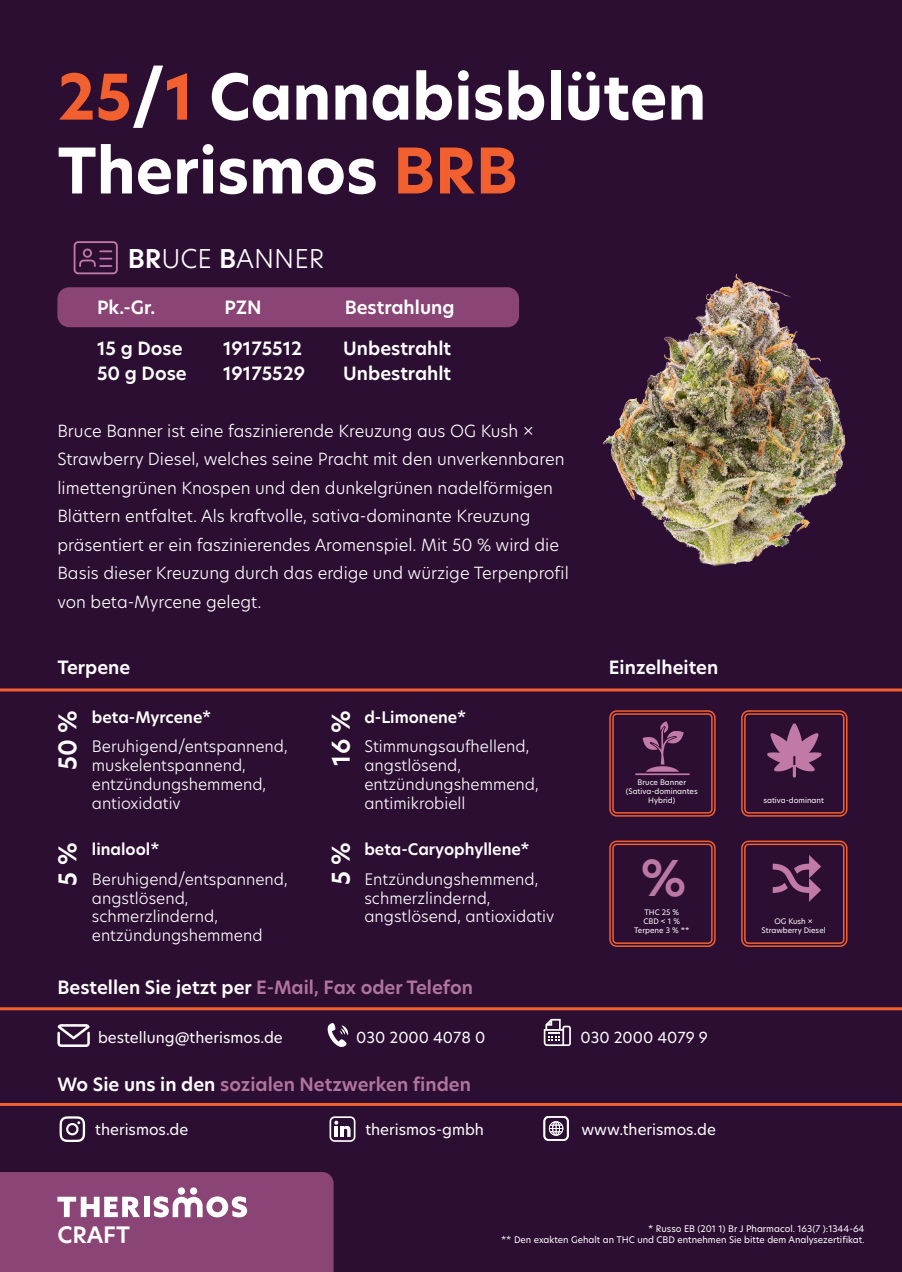
<style>
.page{position:relative;width:902px;height:1272px;background:#fff}
.page>*{position:absolute;margin:0;border:0;box-sizing:border-box;transform-origin:0 0}
.t1{font:700 61.5px/73.8px "New Hero";color:#fff}
.t2{font:600 48.3px "New Hero";color:#ba78a5}
.t3{font:300 25.5px "New Hero";color:#fff}
.t4{font:600 24px "New Hero";color:#fff}
.t5{font:600 22.2px "New Hero";color:#fff}
.t6{font:600 18px "New Hero";color:#fff}
.t7{font:600 18px "New Hero";color:#b1759f}
.t8{font:300 16.5px/28.5px "New Hero";color:#fff}
.t9{font:300 15.6px/18.8px "New Hero";color:#fff}
.t10{font:600 15.6px "New Hero";color:#fff}
.t11{font:15px "New Hero";color:#fff}
.t12{font:9px "New Hero";color:#fff}
.t13{font:7.5px/9px "New Hero";color:#fff;text-align:center}
.s1{color:#f1602e}
.s2{font-weight:600}
.s3{color:#fff}
</style>
<div class="page">
<div style="left:0;top:0;width:901px;height:1271px;background:#2d0e33"></div>
<div style="left:57px;top:287px;width:462px;height:40px;background:#8b4476;border-radius:12px"></div>
<hr style="left:0;top:688px;width:901px;height:3px;background:#f1602e">
<div style="left:609px;top:840px;width:106px;height:106px;border:1px solid #f1602e;border-radius:7px"></div>
<div style="left:612px;top:843px;width:100px;height:100px;border:1px solid #f1602e;border-radius:4px"></div>
<div style="left:741px;top:710px;width:106px;height:106px;border:1px solid #f1602e;border-radius:7px"></div>
<div style="left:744px;top:713px;width:100px;height:100px;border:1px solid #f1602e;border-radius:4px"></div>
<div style="left:609px;top:710px;width:106px;height:106px;border:1px solid #f1602e;border-radius:7px"></div>
<div style="left:612px;top:713px;width:100px;height:100px;border:1px solid #f1602e;border-radius:4px"></div>
<div style="left:741px;top:840px;width:106px;height:106px;border:1px solid #f1602e;border-radius:7px"></div>
<div style="left:744px;top:843px;width:100px;height:100px;border:1px solid #f1602e;border-radius:4px"></div>
<hr style="left:0;top:1007px;width:901px;height:3px;background:#f1602e">
<hr style="left:0;top:1102px;width:901px;height:3px;background:#f1602e">
<svg style="left:0;top:1172px;width:333px;height:99px;background:#92507f"></svg>
<svg style="left:767px;top:723px;width:54px;height:54px"></svg>
<svg style="left:635px;top:721px;width:54px;height:54px"></svg>
<svg style="left:772px;top:855px;width:49px;height:46px"></svg>
<svg style="left:57px;top:1024px;width:33px;height:22px"></svg>
<svg style="left:327px;top:1023px;width:21px;height:23px"></svg>
<svg style="left:543px;top:1018px;width:28px;height:27px"></svg>
<svg style="left:60px;top:1116px;width:25px;height:25px"></svg>
<svg style="left:329px;top:1116px;width:26px;height:25px"></svg>
<svg style="left:543px;top:1116px;width:25px;height:24px"></svg>
<img style="left:602px;top:273px;width:244px;height:294px">
<svg style="left:74px;top:241px;width:44px;height:33px"></svg>
<h1 class="t1" style="left:57px;top:60px;width:650px"><span class="s1">25</span>/<span class="s1">1</span> Cannabisblüten<br>Therismos <span class="s1">BRB</span></h1>
<h3 class="t3" style="left:128px;top:241px;width:198px"><span class="s2">BR</span>UCE <span class="s2">B</span>ANNER</h3>
<p class="t6" style="left:97px;top:295px;width:60px">Pk.-Gr.</p>
<p class="t6" style="left:225px;top:295px;width:38px">PZN</p>
<p class="t6" style="left:345px;top:295px;width:111px">Bestrahlung</p>
<p class="t6" style="left:97px;top:336px;width:87px">15 g Dose</p>
<p class="t6" style="left:223px;top:336px;width:80px">19175512</p>
<p class="t6" style="left:343px;top:336px;width:109px">Unbestrahlt</p>
<p class="t6" style="left:97px;top:361px;width:91px">50 g Dose</p>
<p class="t6" style="left:223px;top:361px;width:84px">19175529</p>
<p class="t6" style="left:343px;top:361px;width:109px">Unbestrahlt</p>
<p class="t8" style="left:57px;top:416px;width:513px">Bruce Banner ist eine faszinierende Kreuzung aus OG Kush × Strawberry Diesel, welches seine Pracht mit den unverkennbaren limettengrünen Knospen und den dunkelgrünen nadelförmigen Blättern entfaltet. Als kraftvolle, sativa-dominante Kreuzung präsentiert er ein faszinierendes Aromenspiel. Mit 50 % wird die Basis dieser Kreuzung durch das erdige und würzige Terpenprofil von beta-Myrcene gelegt.</p>
<p class="t6" style="left:57px;top:655px;width:74px">Terpene</p>
<p class="t6" style="left:609px;top:655px;width:111px">Einzelheiten</p>
<p class="t10" style="left:92px;top:706px;width:121px">beta-Myrcene*</p>
<p class="t9" style="left:92px;top:737px;width:197px">Beruhigend/entspannend, muskelentspannend, entzündungshemmend, antioxidativ</p>
<p class="t10" style="left:364px;top:706px;width:103px">d-Limonene*</p>
<p class="t9" style="left:364px;top:737px;width:176px">Stimmungsaufhellend, angstlösend, entzündungshemmend, antimikrobiell</p>
<h3 class="t4" style="left:51px;top:770px;width:61px;rotate:-90deg">50 %</h3>
<h3 class="t4" style="left:325px;top:765px;width:57px;rotate:-90deg">16 %</h3>
<p class="t13" style="left:626px;top:777px;width:73px">Bruce Banner (Sativa-dominantes<br>Hybrid)</p>
<p class="t10" style="left:92px;top:838px;width:69px">linalool*</p>
<p class="t9" style="left:92px;top:869px;width:197px">Beruhigend/entspannend, angstlösend, schmerzlindernd, entzündungshemmend</p>
<h3 class="t4" style="left:51px;top:885px;width:44px;rotate:-90deg">5 %</h3>
<h3 class="t4" style="left:325px;top:885px;width:44px;rotate:-90deg">5 %</h3>
<p class="t10" style="left:364px;top:838px;width:167px">beta-Caryophyllene*</p>
<p class="t9" style="left:364px;top:869px;width:191px">Entzündungshemmend, schmerzlindernd, angstlösend, antioxidativ</p>
<p class="t7" style="left:57px;top:975px;width:417px"><span class="s3">Bestellen Sie jetzt per</span> E-Mail, Fax oder Telefon</p>
<h2 class="t2" style="left:641px;top:845px;width:47px">%</h2>
<p class="t13" style="left:634px;top:908px;width:57px">THC 25 %<br>CBD &lt; 1 %<br>Terpene 3 % **</p>
<p class="t11" style="left:98px;top:1026px;width:186px">bestellung@therismos.de</p>
<p class="t11" style="left:356px;top:1026px;width:130px">030 2000 4078 0</p>
<p class="t11" style="left:580px;top:1026px;width:129px">030 2000 4079 9</p>
<p class="t7" style="left:57px;top:1072px;width:415px"><span class="s3">Wo Sie uns in den</span> sozialen Netzwerken finden</p>
<p class="t11" style="left:95px;top:1119px;width:95px">therismos.de</p>
<p class="t11" style="left:365px;top:1119px;width:120px">therismos-gmbh</p>
<p class="t11" style="left:581px;top:1119px;width:136px">www.therismos.de</p>
<p class="t13" style="left:763px;top:795px;width:62px">sativa-dominant</p>
<p class="t13" style="left:761px;top:917px;width:66px">OG Kush ×<br>Strawberry Diesel</p>
<p class="t12" style="left:648px;top:1222px;width:218px">* Russo EB (201 1) Br J Pharmacol. 163(7 ):1344-64</p>
<h3 class="t5" style="left:57px;top:1219px;width:74px">CRAFT</h3>
<p class="t12" style="left:501px;top:1233px;width:365px">** Den exakten Gehalt an THC und CBD entnehmen Sie bitte dem Analysezertifikat.</p>
</div>
